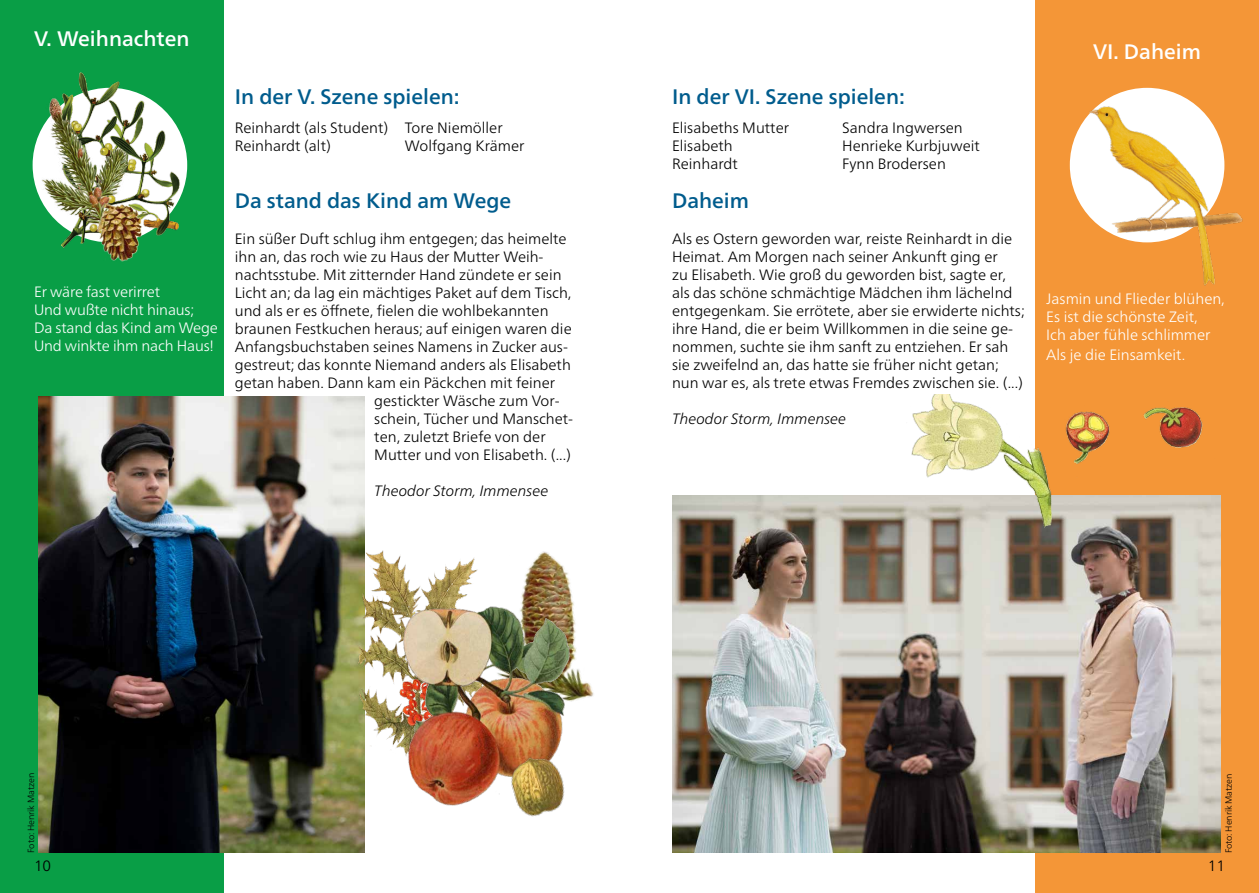
<style>
.page{position:relative;width:1259px;height:893px;background:#fff}
.page>*{position:absolute;margin:0;border:0;box-sizing:border-box;transform-origin:0 0}
.t1{font:500 21px "Frutiger Neue LT Com";color:#005c8d}
.t2{font:500 21px "Frutiger Neue LT Com";color:#fff}
.t3{font:300 15px/18px "Frutiger Neue LT Com";color:#000}
.t4{font:300 15px/18px "Frutiger Neue LT Com";color:#fff}
.t5{font:italic 300 15px "Frutiger Neue LT Com";color:#000}
.t6{font:300 9px "Frutiger Neue LT Com";letter-spacing:-.01em;color:#000}
</style>
<div class="page">
<div style="left:0;top:0;width:224px;height:893px;background:#099e46"></div>
<div style="left:1035px;top:0;width:224px;height:893px;background:#f49637"></div>
<img style="left:1077px;top:87px;width:166px;height:199px">
<img style="left:38px;top:396px;width:326px;height:457px">
<img style="left:61px;top:73px;width:127px;height:175px">
<img style="left:32px;top:93px;width:121px;height:146px">
<img style="left:69px;top:179px;width:98px;height:83px">
<img style="left:342px;top:531px;width:230px;height:245px">
<img style="left:393px;top:601px;width:190px;height:205px">
<img style="left:482px;top:709px;width:101px;height:108px">
<img style="left:1065px;top:407px;width:138px;height:57px">
<img style="left:672px;top:495px;width:548px;height:358px">
<img style="left:891px;top:394px;width:167px;height:163px">
<h1 class="t2" style="left:34px;top:26px;width:157px">V. Weihnachten</h1>
<h1 class="t1" style="left:235px;top:84px;width:226px">In der V. Szene spielen:</h1>
<p class="t3" style="left:235px;top:118px;width:269px">Reinhardt (als Student) Tore Niemöller<br>Reinhardt (alt)</p>
<p class="t3" style="left:405px;top:136px;width:121px">Wolfgang Krämer</p>
<h1 class="t1" style="left:672px;top:84px;width:234px">In der VI. Szene spielen:</h1>
<p class="t3" style="left:672px;top:118px;width:119px">Elisabeths Mutter</p>
<p class="t3" style="left:842px;top:118px;width:122px">Sandra Ingwersen</p>
<p class="t3" style="left:672px;top:136px;width:62px">Elisabeth</p>
<p class="t3" style="left:842px;top:136px;width:139px">Henrieke Kurbjuweit</p>
<p class="t3" style="left:672px;top:154px;width:67px">Reinhardt</p>
<p class="t3" style="left:842px;top:154px;width:105px">Fynn Brodersen</p>
<h1 class="t2" style="left:1093px;top:39px;width:109px">VI. Daheim</h1>
<h1 class="t1" style="left:672px;top:188px;width:79px">Daheim</h1>
<p class="t3" style="left:672px;top:229px;width:354px">Als es Ostern geworden war, reiste Reinhardt in die Heimat. Am Morgen nach seiner Ankunft ging er<br>zu Elisabeth. Wie groß du geworden bist, sagte er, als das schöne schmächtige Mädchen ihm lächelnd entgegenkam. Sie errötete, aber sie erwiderte nichts; ihre Hand, die er beim Willkommen in die seine ge&shy;nommen, suchte sie ihm sanft zu entziehen. Er sah sie zweifelnd an, das hatte sie früher nicht getan; nun war es, als trete etwas Fremdes zwischen sie. (...)</p>
<p class="t5" style="left:672px;top:409px;width:176px">Theodor Storm, Immensee</p>
<h1 class="t1" style="left:235px;top:188px;width:278px">Da stand das Kind am Wege</h1>
<p class="t3" style="left:235px;top:229px;width:333px">Ein süßer Duft schlug ihm entgegen; das heimelte</p>
<p class="t3" style="left:235px;top:247px;width:310px">ihn an, das roch wie zu Haus der Mutter Weih-</p>
<p class="t3" style="left:235px;top:265px;width:328px">nachtsstube. Mit zitternder Hand zündete er sein</p>
<p class="t3" style="left:235px;top:283px;width:338px">Licht an; da lag ein mächtiges Paket auf dem Tisch,</p>
<p class="t3" style="left:235px;top:301px;width:315px">und als er es öffnete, fielen die wohlbekannten</p>
<p class="t3" style="left:235px;top:319px;width:338px">braunen Festkuchen heraus; auf einigen waren die</p>
<p class="t3" style="left:235px;top:337px;width:335px">Anfangsbuchstaben seines Namens in Zucker aus-</p>
<p class="t3" style="left:235px;top:355px;width:337px">gestreut; das konnte Niemand anders als Elisabeth</p>
<p class="t3" style="left:235px;top:373px;width:322px">getan haben. Dann kam ein Päckchen mit feiner</p>
<p class="t3" style="left:374px;top:391px;width:187px">gestickter Wäsche zum Vor-</p>
<p class="t3" style="left:374px;top:409px;width:200px">schein, Tücher und Manschet-</p>
<p class="t3" style="left:374px;top:427px;width:173px">ten, zuletzt Briefe von der</p>
<p class="t3" style="left:374px;top:445px;width:198px">Mutter und von Elisabeth. (...)</p>
<p class="t5" style="left:374px;top:482px;width:176px">Theodor Storm, Immensee</p>
<p class="t4" style="left:34px;top:283px;width:185px">Er wäre fast verirret<br>Und wußte nicht hinaus;<br>Da stand das Kind am Wege<br>Und winkte ihm nach Haus!</p>
<p class="t4" style="left:1046px;top:289px;width:180px">Jasmin und Flieder blühen,<br>Es ist die schönste Zeit,<br>Ich aber fühle schlimmer</p>
<p class="t4" style="left:1046px;top:345px;width:140px">Als je die Einsamkeit.</p>
<p class="t6" style="left:25px;top:853px;width:81px;rotate:-90deg">Foto: Henrik Matzen</p>
<p class="t6" style="left:1223px;top:853px;width:81px;rotate:-90deg">Foto: Henrik Matzen</p>
<p class="t3" style="left:34px;top:856px;width:19px">10</p>
<p class="t3" style="left:1207px;top:856px;width:19px">11</p>
</div>
